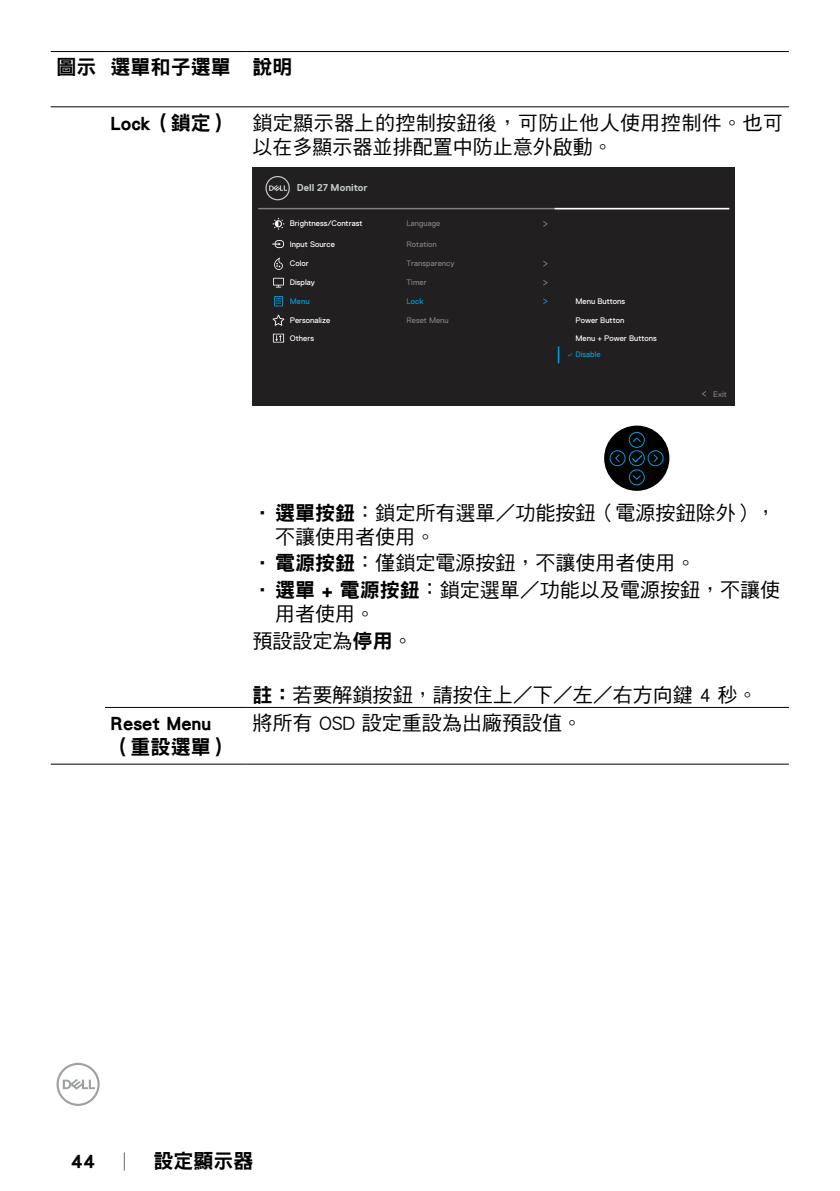
<style>
.page{position:relative;width:840px;height:1191px;background:#fff}
.page>*{position:absolute;margin:0;border:0;box-sizing:border-box;transform-origin:0 0}
.t1{font:20px/24px "DF Hei Std W5";color:#000}
.t2{font:20px/24px "DF Hei Std W5";letter-spacing:.02em;color:#000}
.t3{font:20px/24px "DF Hei Std W9";color:#000}
.t4{font:700 10px "Dell Replica";color:#c4c7c9}
.t5{font:8px "Dell Replica";color:#fff}
.t6{font:8px "Dell Replica";color:#808080}
.t7{font:8px "Dell Replica";color:#009ed9}
.s1{font-family:"DF Hei Std W9"}
.s2{font-family:"DF Hei Std W5";font-size:18px}
</style>
<div class="page">
<svg style="left:56px;top:1062px;width:44px;height:44px"></svg>
<hr style="left:51px;top:763px;width:54px;height:1px;background:#000">
<hr style="left:51px;top:51px;width:54px;height:1px;background:#000">
<hr style="left:105px;top:51px;width:142px;height:1px;background:#000">
<hr style="left:247px;top:51px;width:541px;height:1px;background:#000">
<hr style="left:51px;top:106px;width:54px;height:1px;background:#000">
<hr style="left:105px;top:106px;width:142px;height:1px;background:#000">
<hr style="left:247px;top:106px;width:541px;height:1px;background:#000">
<hr style="left:105px;top:707px;width:142px;height:1px;background:#000">
<hr style="left:247px;top:707px;width:541px;height:1px;background:#000">
<hr style="left:105px;top:763px;width:142px;height:1px;background:#000">
<hr style="left:247px;top:763px;width:541px;height:1px;background:#000">
<svg style="left:603px;top:425px;width:66px;height:66px"></svg>
<svg style="left:608px;top:431px;width:55px;height:55px;background:#0e1e23"></svg>
<div style="left:252px;top:167px;width:482px;height:238px;background:#211f1f"></div>
<hr style="left:258px;top:208px;width:470px;height:1px;background:#808080">
<svg style="left:265px;top:176px;width:25px;height:24px"></svg>
<svg style="left:274px;top:257px;width:9px;height:13px"></svg>
<svg style="left:273px;top:278px;width:11px;height:9px"></svg>
<svg style="left:274px;top:296px;width:9px;height:10px"></svg>
<svg style="left:272px;top:315px;width:12px;height:11px"></svg>
<svg style="left:273px;top:334px;width:11px;height:8px"></svg>
<svg style="left:272px;top:240px;width:12px;height:8px"></svg>
<svg style="left:272px;top:218px;width:12px;height:12px"></svg>
<svg style="left:543px;top:298px;width:4px;height:6px"></svg>
<svg style="left:543px;top:221px;width:4px;height:6px"></svg>
<svg style="left:543px;top:261px;width:4px;height:6px"></svg>
<svg style="left:543px;top:280px;width:4px;height:6px"></svg>
<hr style="left:554px;top:208px;width:174px;height:1px;background:#fff">
<svg style="left:557px;top:346px;width:2px;height:17px"></svg>
<p class="t3" style="left:56px;top:55px;width:237px">圖示 選單和子選單 說明</p>
<p class="t2" style="left:252px;top:110px;width:532px;text-indent:-142px"><span class="s1">Lock（鎖定）</span> 鎖定顯示器上的控制按鈕後，可防止他人使用控制件。也可以在多顯示器並排配置中防止意外啟動。</p>
<p class="t4" style="left:297px;top:182px;width:72px">Dell 27 Monitor</p>
<p class="t5" style="left:290px;top:219px;width:74px">Brightness/Contrast</p>
<p class="t5" style="left:290px;top:239px;width:47px">Input Source</p>
<p class="t5" style="left:290px;top:259px;width:20px">Color</p>
<p class="t5" style="left:290px;top:278px;width:27px">Display</p>
<p class="t7" style="left:290px;top:296px;width:21px">Menu</p>
<p class="t5" style="left:290px;top:315px;width:42px">Personalize</p>
<p class="t5" style="left:290px;top:333px;width:26px">Others</p>
<p class="t6" style="left:406px;top:219px;width:35px">Language</p>
<p class="t6" style="left:406px;top:259px;width:49px">Transparency</p>
<p class="t6" style="left:406px;top:278px;width:22px">Timer</p>
<p class="t6" style="left:406px;top:315px;width:44px">Reset Menu</p>
<p class="t6" style="left:406px;top:239px;width:32px">Rotation</p>
<p class="t7" style="left:406px;top:296px;width:18px">Lock</p>
<p class="t5" style="left:575px;top:296px;width:51px">Menu Buttons</p>
<p class="t5" style="left:575px;top:315px;width:50px">Power Button</p>
<p class="t5" style="left:575px;top:334px;width:83px">Menu + Power Buttons</p>
<p class="t7" style="left:575px;top:350px;width:27px">Disable</p>
<p class="t6" style="left:712px;top:389px;width:15px">Exit</p>
<p class="t1" style="left:275px;top:500px;width:501px;text-indent:-23px">•<span class="s1">選單按鈕</span>：鎖定所有選單／功能按鈕（電源按鈕除外），不讓使用者使用。</p>
<p class="t1" style="left:252px;top:551px;width:444px">•<span class="s1">電源按鈕</span>：僅鎖定電源按鈕，不讓使用者使用。</p>
<p class="t1" style="left:275px;top:578px;width:506px;text-indent:-23px">•<span class="s1">選單 + 電源按鈕</span>：鎖定選單／功能以及電源按鈕，不讓使用者使用。</p>
<p class="t1" style="left:252px;top:628px;width:161px">預設設定為<span class="s1">停用</span>。</p>
<p class="t1" style="left:252px;top:682px;width:506px"><span class="s1">註：</span>若要解鎖按鈕，請按住上／下／左／右方向鍵 4 秒。</p>
<p class="t3" style="left:110px;top:711px;width:121px">Reset Menu（重設選單）</p>
<p class="t1" style="left:252px;top:711px;width:331px">將所有 OSD 設定重設為出廠預設值。</p>
<p class="t3" style="left:71px;top:1148px;width:184px">44 <span class="s2">│</span> 設定顯示器</p>
</div>
